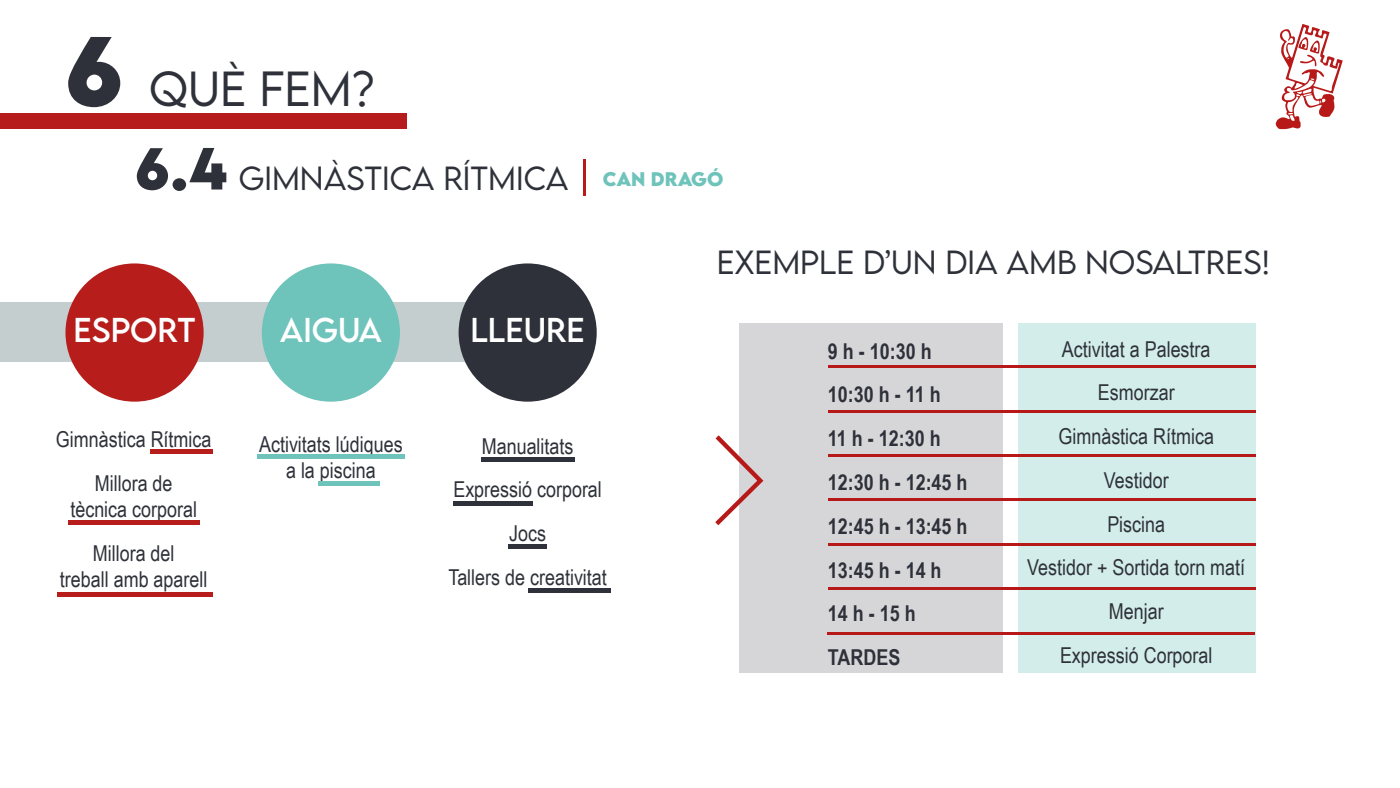
<style>
.page{position:relative;width:1400px;height:788px;background:#fff}
.page>*{position:absolute;margin:0;border:0;box-sizing:border-box;transform-origin:0 0}
.t1{font:300 43.75px "LEMONMILK";color:#2e3139}
.t2{font:30.62px "LEMONMILK";color:#fff}
.t3{font:300 29.75px "LEMONMILK";color:#2e3139}
.t4{font:21.88px/43.8px "Arial Narrow";color:#2e3139;text-align:center}
.t5{font:700 21.88px/43.8px "Arial Narrow";color:#2e3139}
.t6{font:700 17.5px "LEMONMILK";color:#6ec3bb}
.s1{font-weight:700;font-size:87.5px}
.s2{font-weight:700;font-size:52.5px}
</style>
<div class="page">
<svg style="left:1276px;top:24px;width:67px;height:105px"></svg>
<div style="left:0;top:114px;width:407px;height:15px;background:#b51c1b"></div>
<div style="left:0;top:303px;width:580px;height:59px;background:#c5cece"></div>
<div style="left:65px;top:263px;width:139px;height:138px;background:#b61d1b;border-radius:50%"></div>
<hr style="left:151px;top:449px;width:62px;height:4px;background:#b61d1b">
<hr style="left:58px;top:592px;width:155px;height:4px;background:#b61d1b">
<hr style="left:69px;top:521px;width:131px;height:4px;background:#b61d1b">
<div style="left:459px;top:263px;width:138px;height:138px;background:#2e3139;border-radius:50%"></div>
<hr style="left:481px;top:458px;width:93px;height:4px;background:#2e3139">
<hr style="left:453px;top:501px;width:80px;height:4px;background:#2e3139">
<hr style="left:509px;top:544px;width:38px;height:4px;background:#2e3139">
<hr style="left:528px;top:588px;width:83px;height:4px;background:#2e3139">
<div style="left:740px;top:323px;width:263px;height:349px;background:#d6d6d8"></div>
<div style="left:1018px;top:323px;width:237px;height:349px;background:#d3edea"></div>
<hr style="left:828px;top:365px;width:427px;height:3px;background:#b61918">
<hr style="left:828px;top:410px;width:427px;height:3px;background:#b61918">
<hr style="left:828px;top:454px;width:427px;height:3px;background:#b61918">
<hr style="left:828px;top:498px;width:427px;height:3px;background:#b61918">
<hr style="left:828px;top:543px;width:427px;height:2px;background:#b61918">
<hr style="left:828px;top:587px;width:427px;height:3px;background:#b61918">
<hr style="left:828px;top:631px;width:427px;height:3px;background:#b61918">
<svg style="left:715px;top:430px;width:49px;height:100px"></svg>
<hr style="left:583px;top:159px;width:3px;height:37px;background:#b51c1b">
<div style="left:262px;top:263px;width:138px;height:138px;background:#6ec3bb;border-radius:50%"></div>
<hr style="left:257px;top:455px;width:147px;height:4px;background:#6ec3bb">
<hr style="left:318px;top:482px;width:61px;height:4px;background:#6ec3bb">
<h1 class="t1" style="left:65px;top:60px;width:311px"><span class="s1">6</span> QUÈ FEM?</h1>
<h3 class="t3" style="left:135px;top:158px;width:435px"><span class="s2">6.4</span> GIMNÀSTICA RÍTMICA</h3>
<p class="t6" style="left:603px;top:167px;width:122px">CAN DRAGÓ</p>
<h3 class="t3" style="left:717px;top:243px;width:555px">EXEMPLE D’UN DIA AMB NOSALTRES!</h3>
<h2 class="t2" style="left:74px;top:310px;width:123px">ESPORT</h2>
<p class="t4" style="left:56px;top:417px;width:157px">Gimnàstica Rítmica<br>Millora de</p>
<p class="t4" style="left:70px;top:487px;width:128px">tècnica corporal<br>Millora del</p>
<p class="t4" style="left:60px;top:557px;width:149px">treball amb aparell</p>
<h2 class="t2" style="left:280px;top:310px;width:104px">AIGUA</h2>
<p class="t4" style="left:259px;top:430px;width:145px;line-height:26.2px">Activitats lúdiques a la piscina</p>
<h2 class="t2" style="left:470px;top:310px;width:116px">LLEURE</h2>
<p class="t4" style="left:448px;top:423px;width:160px">Manualitats<br>Expressió corporal<br>Jocs<br>Tallers de creativitat</p>
<p class="t5" style="left:828px;top:328px;width:141px">9 h - 10:30 h<br>10:30 h - 11 h<br>11 h - 12:30 h<br>12:30 h - 12:45 h<br>12:45 h - 13:45 h<br>13:45 h - 14 h<br>14 h - 15 h<br>TARDES</p>
<p class="t4" style="left:1027px;top:326px;width:219px">Activitat a Palestra<br>Esmorzar<br>Gimnàstica Rítmica<br>Vestidor<br>Piscina<br>Vestidor + Sortida torn matí<br>Menjar<br>Expressió Corporal</p>
</div>
